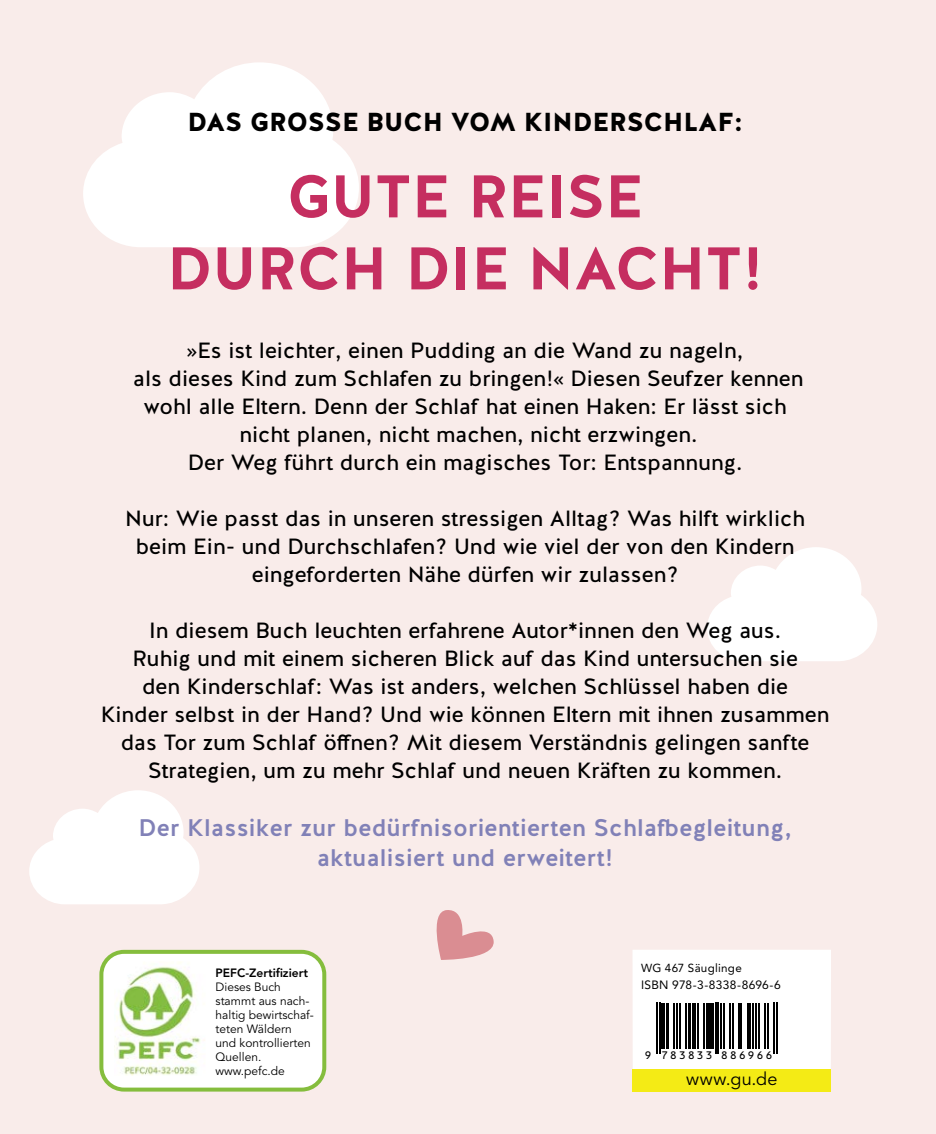
<style>
.page{position:relative;width:936px;height:1134px;background:#fff}
.page>*{position:absolute;margin:0;border:0;box-sizing:border-box;transform-origin:0 0}
.t1{font:700 60px/72px "Halis GR";color:#c52e60;text-align:center}
.t2{font:900 26px "Halis GR";color:#000}
.t3{font:500 24px/30px "Halis GR";letter-spacing:.01em;color:#8181b7;text-align:center}
.t4{font:22px/28px "Halis GR";color:#000;text-align:center}
.t5{font:18px "Avenir LT Std";letter-spacing:.025em;color:#000}
.t6{font:12px/14px "Avenir LT Std";color:#000}
.t7{font:12px "Avenir LT Std";letter-spacing:.02em;color:#000}
.t8{font:800 12px "Avenir LT Std";color:#000}
.t9{font:11.6px "Avenir LT Std";letter-spacing:.025em;color:#000}
.t10{font:11px "OCRB";letter-spacing:.215em;color:#000}
</style>
<div class="page">
<div style="left:0;top:0;width:935px;height:1134px;background:#f9ecea"></div>
<svg style="left:83px;top:62px;width:276px;height:185px;fill:#fff"></svg>
<div style="left:632px;top:950px;width:199px;height:141px;background:#fff"></div>
<div style="left:632px;top:1069px;width:199px;height:22px;background:#f4eb15"></div>
<div style="left:101px;top:952px;width:223px;height:137px;background:#fff;border-radius:23px"></div>
<div style="left:99px;top:950px;width:227px;height:141px;border:4px solid #85bd3d;border-radius:23px"></div>
<img style="left:115px;top:962px;width:90px;height:114px">
<svg style="left:707px;top:547px;width:170px;height:114px"></svg>
<svg style="left:29px;top:790px;width:170px;height:114px"></svg>
<svg style="left:436px;top:910px;width:58px;height:50px"></svg>
<hr style="left:656px;top:1003px;width:1px;height:51px;background:#000">
<hr style="left:658px;top:1003px;width:2px;height:51px;background:#000">
<hr style="left:661px;top:1003px;width:4px;height:45px;background:#000">
<hr style="left:666px;top:1003px;width:3px;height:45px;background:#000">
<hr style="left:672px;top:1003px;width:2px;height:45px;background:#000">
<hr style="left:676px;top:1003px;width:2px;height:45px;background:#000">
<hr style="left:679px;top:1003px;width:1px;height:45px;background:#000">
<hr style="left:685px;top:1003px;width:1px;height:45px;background:#000">
<hr style="left:688px;top:1003px;width:2px;height:45px;background:#000">
<hr style="left:692px;top:1003px;width:3px;height:45px;background:#000">
<hr style="left:697px;top:1003px;width:1px;height:45px;background:#000">
<hr style="left:703px;top:1003px;width:1px;height:45px;background:#000">
<div style="left:706px;top:1003px;width:5px;height:45px;background:#000"></div>
<hr style="left:712px;top:1003px;width:1px;height:45px;background:#000">
<hr style="left:715px;top:1003px;width:1px;height:51px;background:#000">
<hr style="left:717px;top:1003px;width:1px;height:51px;background:#000">
<hr style="left:720px;top:1003px;width:1px;height:45px;background:#000">
<hr style="left:723px;top:1003px;width:2px;height:45px;background:#000">
<hr style="left:729px;top:1003px;width:1px;height:45px;background:#000">
<hr style="left:732px;top:1003px;width:2px;height:45px;background:#000">
<hr style="left:737px;top:1003px;width:2px;height:45px;background:#000">
<hr style="left:740px;top:1003px;width:1px;height:45px;background:#000">
<svg style="left:747px;top:1003px;width:3px;height:45px"></svg>
<hr style="left:751px;top:1003px;width:2px;height:45px;background:#000">
<hr style="left:755px;top:1003px;width:2px;height:45px;background:#000">
<hr style="left:758px;top:1003px;width:1px;height:45px;background:#000">
<hr style="left:764px;top:1003px;width:1px;height:45px;background:#000">
<hr style="left:767px;top:1003px;width:1px;height:45px;background:#000">
<hr style="left:773px;top:1003px;width:1px;height:51px;background:#000">
<hr style="left:776px;top:1003px;width:1px;height:51px;background:#000">
<p class="t2" style="left:187px;top:107px;width:557px">DAS GROSSE BUCH VOM KINDERSCHLAF:</p>
<h1 class="t1" style="left:167px;top:164px;width:598px">GUTE REISE<br>DURCH DIE NACHT!</h1>
<p class="t4" style="left:133px;top:338px;width:672px">»Es ist leichter, einen Pudding an die Wand zu nageln,<br>als dieses Kind zum Schlafen zu bringen!« Diesen Seufzer kennen wohl alle Eltern. Denn der Schlaf hat einen Haken: Er lässt sich nicht planen, nicht machen, nicht erzwingen.<br>Der Weg führt durch ein magisches Tor: Entspannung.</p>
<p class="t4" style="left:125px;top:506px;width:681px">Nur: Wie passt das in unseren stressigen Alltag? Was hilft wirklich beim Ein- und Durchschlafen? Und wie viel der von den Kindern eingeforderten Nähe dürfen wir zulassen?</p>
<p class="t4" style="left:101px;top:618px;width:730px">In diesem Buch leuchten erfahrene Autor*innen den Weg aus.<br>Ruhig und mit einem sicheren Blick auf das Kind untersuchen sie<br>den Kinderschlaf: Was ist anders, welchen Schlüssel haben die<br>Kinder selbst in der Hand? Und wie können Eltern mit ihnen zusammen das Tor zum Schlaf öffnen? Mit diesem Verständnis gelingen sanfte Strategien, um zu mehr Schlaf und neuen Kräften zu kommen.</p>
<p class="t3" style="left:138px;top:813px;width:655px">Der Klassiker zur bedürfnisorientierten Schlafbegleitung, aktualisiert und erweitert!</p>
<p class="t8" style="left:215px;top:966px;width:94px">PEFC-Zertifiziert</p>
<p class="t6" style="left:215px;top:981px;width:100px">Dieses Buch stammt aus nach&shy;haltig bewirtschaf&shy;teten Wäldern und kontrollierten<br>Quellen. www.pefc.de</p>
<p class="t9" style="left:641px;top:963px;width:102px">WG 467 Säuglinge</p>
<p class="t7" style="left:641px;top:980px;width:141px">ISBN 978-3-8338-8696-6</p>
<p class="t10" style="left:644px;top:1051px;width:129px">9 783833 886966</p>
<p class="t5" style="left:686px;top:1071px;width:93px">www.gu.de</p>
</div>
